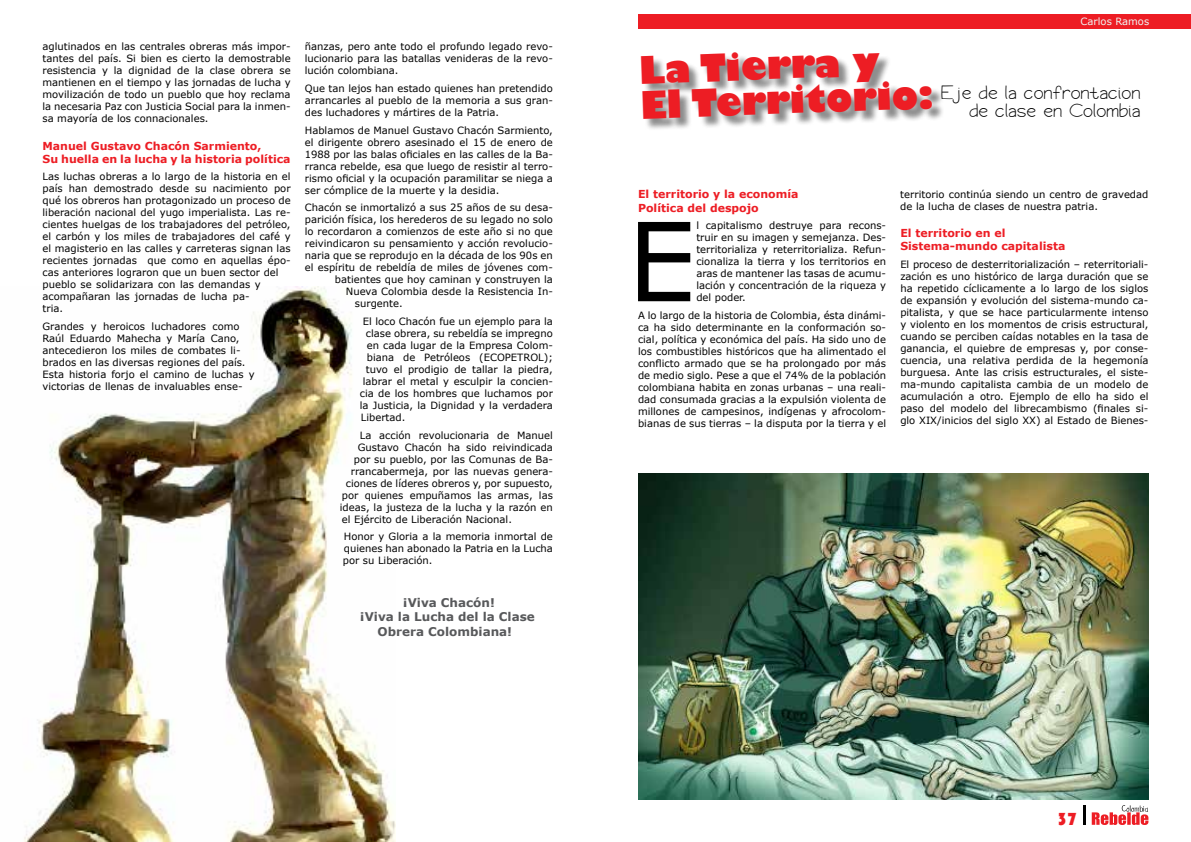
<style>
.page{position:relative;width:1191px;height:842px;background:#fff}
.page>*{position:absolute;margin:0;border:0;box-sizing:border-box;transform-origin:0 0}
.t1{font:109px "Verdana";color:#000}
.t2{font:800 37px/35px "Gill Sans";color:#ed1d24}
.t3{font:18px/18px "Bookworm";color:#000;text-align:right}
.t4{font:18px "Bauhaus 93";color:#ed1d24}
.t5{font:700 12px/14.4px "Verdana";color:#58595b;text-align:center}
.t6{font:700 11px/13.2px "Verdana";color:#ed1d24}
.t7{font:10px/12px "Verdana";color:#000;text-align:justify}
.t8{font:10px "Verdana";color:#edf7f5}
</style>
<div class="page">
<img style="left:24px;top:287px;width:371px;height:555px">
<img style="left:638px;top:473px;width:510px;height:326px">
<div style="left:638px;top:14px;width:553px;height:14px;background:#ed1d24"></div>
<div style="left:643px;top:54px;width:301px;height:77px;background:#000;opacity:.45"></div>
<hr style="left:1083px;top:805px;width:3px;height:20px;background:#000">
<svg style="left:1091px;top:805px;width:57px;height:20px"></svg>
<p class="t7" style="left:43px;top:40px;width:250px">aglutinados en las centrales obreras más impor&shy;tantes del país. Si bien es cierto la demostrable resistencia y la dignidad de la clase obrera se mantienen en el tiempo y las jornadas de lucha y movilización de todo un pueblo que hoy reclama la necesaria Paz con Justicia Social para la inmen&shy;sa mayoría de los connacionales.</p>
<p class="t6" style="left:43px;top:139px;width:250px">Manuel Gustavo Chacón Sarmiento,<br>Su huella en la lucha y la historia política</p>
<p class="t7" style="left:43px;top:171px;width:250px;text-align:left">Las luchas obreras a lo largo de la historia en el país han demostrado desde su nacimiento por qué los obreros han protagonizado un proceso de liberación nacional del yugo imperialista. Las re&shy;cientes huelgas de los trabajadores del petróleo, el carbón y los miles de trabajadores del café y el magisterio en las calles y carreteras signan las recientes jornadas que como en aquellas épo&shy;cas anteriores lograron que un buen sector del pueblo se solidarizara con las demandas y acompañaran las jornadas de lucha pa-<br>tria.</p>
<p class="t7" style="left:43px;top:320px;width:214px;text-align:left">Grandes y heroicos luchadores como Raúl Eduardo Mahecha y María Cano, antecedieron los miles de combates li&shy;brados en las diversas regiones del país.<br>Esta historia forjo el camino de luchas y victorias de llenas de invaluables ense-</p>
<p class="t7" style="left:305px;top:40px;width:250px">ñanzas, pero ante todo el profundo legado revo&shy;lucionario para las batallas venideras de la revo&shy;lución colombiana.</p>
<p class="t7" style="left:305px;top:82px;width:249px">Que tan lejos han estado quienes han pretendido arrancarles al pueblo de la memoria a sus gran&shy;des luchadores y mártires de la Patria.</p>
<p class="t7" style="left:305px;top:124px;width:250px">Hablamos de Manuel Gustavo Chacón Sarmiento, el dirigente obrero asesinado el 15 de enero de 1988 por las balas oficiales en las calles de la Ba&shy;rranca rebelde, esa que luego de resistir al terro&shy;rismo oficial y la ocupación paramilitar se niega a ser cómplice de la muerte y la desidia.</p>
<p class="t7" style="left:305px;top:201px;width:249px">Chacón se inmortalizó a sus 25 años de su desa-</p>
<p class="t7" style="left:305px;top:213px;width:249px">parición física, los herederos de su legado no solo</p>
<p class="t7" style="left:305px;top:225px;width:250px">lo recordaron a comienzos de este año si no que</p>
<p class="t7" style="left:305px;top:237px;width:249px">reivindicaron su pensamiento y acción revolucio-</p>
<p class="t7" style="left:305px;top:249px;width:250px">naria que se reprodujo en la década de los 90s en</p>
<p class="t7" style="left:305px;top:261px;width:250px">el espíritu de rebeldía de miles de jóvenes com-</p>
<p class="t7" style="left:335px;top:273px;width:220px">batientes que hoy caminan y construyen la</p>
<p class="t7" style="left:346px;top:285px;width:209px">Nueva Colombia desde la Resistencia In-</p>
<p class="t7" style="left:355px;top:297px;width:49px">surgente.</p>
<p class="t7" style="left:363px;top:315px;width:192px">El loco Chacón fue un ejemplo para la</p>
<p class="t7" style="left:366px;top:327px;width:189px">clase obrera, su rebeldía se impregno</p>
<p class="t7" style="left:367px;top:339px;width:188px">en cada lugar de la Empresa Colom-</p>
<p class="t7" style="left:367px;top:351px;width:187px">biana de Petróleos (ECOPETROL);</p>
<p class="t7" style="left:366px;top:363px;width:189px">tuvo el prodigio de tallar la piedra,</p>
<p class="t7" style="left:363px;top:375px;width:192px">labrar el metal y esculpir la concien-</p>
<p class="t7" style="left:360px;top:387px;width:195px">cia de los hombres que luchamos por</p>
<p class="t7" style="left:360px;top:399px;width:195px">la Justicia, la Dignidad y la verdadera</p>
<p class="t7" style="left:361px;top:411px;width:46px">Libertad.</p>
<p class="t7" style="left:360px;top:429px;width:195px">La acción revolucionaria de Manuel</p>
<p class="t7" style="left:358px;top:441px;width:197px">Gustavo Chacón ha sido reivindicada</p>
<p class="t7" style="left:354px;top:453px;width:200px">por su pueblo, por las Comunas de Ba-</p>
<p class="t7" style="left:351px;top:465px;width:204px">rrancabermeja, por las nuevas genera-</p>
<p class="t7" style="left:346px;top:477px;width:209px">ciones de líderes obreros y, por supuesto,</p>
<p class="t7" style="left:342px;top:489px;width:213px">por quienes empuñamos las armas, las</p>
<p class="t7" style="left:340px;top:501px;width:215px">ideas, la justeza de la lucha y la razón en</p>
<p class="t7" style="left:342px;top:513px;width:172px">el Ejército de Liberación Nacional.</p>
<p class="t7" style="left:343px;top:530px;width:212px">Honor y Gloria a la memoria inmortal de quienes han abonado la Patria en la Lucha por su Liberación.</p>
<p class="t5" style="left:360px;top:595px;width:176px">¡Viva Chacón!<br>¡Viva la Lucha del la Clase<br>Obrera Colombiana!</p>
<p class="t8" style="left:1080px;top:15px;width:70px">Carlos Ramos</p>
<h2 class="t2" style="left:638px;top:55px;width:295px;rotate:-2deg">La Tierra y<br>El Territorio:</h2>
<h3 class="t3" style="left:940px;top:86px;width:201px">Eje de la confrontacion de clase en Colombia</h3>
<p class="t6" style="left:638px;top:188px;width:162px">El territorio y la economía<br>Política del despojo</p>
<h1 class="t1" style="left:627px;top:187px;width:70px">E</h1>
<p class="t7" style="left:696px;top:219px;width:191px">l capitalismo destruye para recons&shy;truir en su imagen y semejanza. Des&shy;territorializa y reterritorializa. Refun&shy;cionaliza la tierra y los territorios en aras de mantener las tasas de acumu&shy;lación y concentración de la riqueza y del poder.</p>
<p class="t7" style="left:638px;top:309px;width:250px">A lo largo de la historia de Colombia, ésta dinámi&shy;ca ha sido determinante en la conformación so&shy;cial, política y económica del país. Ha sido uno de los combustibles históricos que ha alimentado el conflicto armado que se ha prolongado por más de medio siglo. Pese a que el 74% de la población colombiana habita en zonas urbanas – una reali&shy;dad consumada gracias a la expulsión violenta de millones de campesinos, indígenas y afrocolom&shy;bianas de sus tierras – la disputa por la tierra y el</p>
<p class="t7" style="left:900px;top:188px;width:250px">territorio continúa siendo un centro de gravedad de la lucha de clases de nuestra patria.</p>
<p class="t6" style="left:900px;top:226px;width:167px">El territorio en el<br>Sistema-mundo capitalista</p>
<p class="t7" style="left:900px;top:258px;width:250px">El proceso de desterritorialización – reterritoriali&shy;zación es uno histórico de larga duración que se ha repetido cíclicamente a lo largo de los siglos de expansión y evolución del sistema-mundo ca&shy;pitalista, y que se hace particularmente intenso y violento en los momentos de crisis estructural, cuando se perciben caídas notables en la tasa de ganancia, el quiebre de empresas y, por conse&shy;cuencia, una relativa perdida de la hegemonía burguesa. Ante las crisis estructurales, el siste&shy;ma-mundo capitalista cambia de un modelo de acumulación a otro. Ejemplo de ello ha sido el paso del modelo del librecambismo (finales si&shy;glo XIX/inicios del siglo XX) al Estado de Bienes-</p>
<h3 class="t4" style="left:1057px;top:809px;width:22px">37</h3>
</div>
